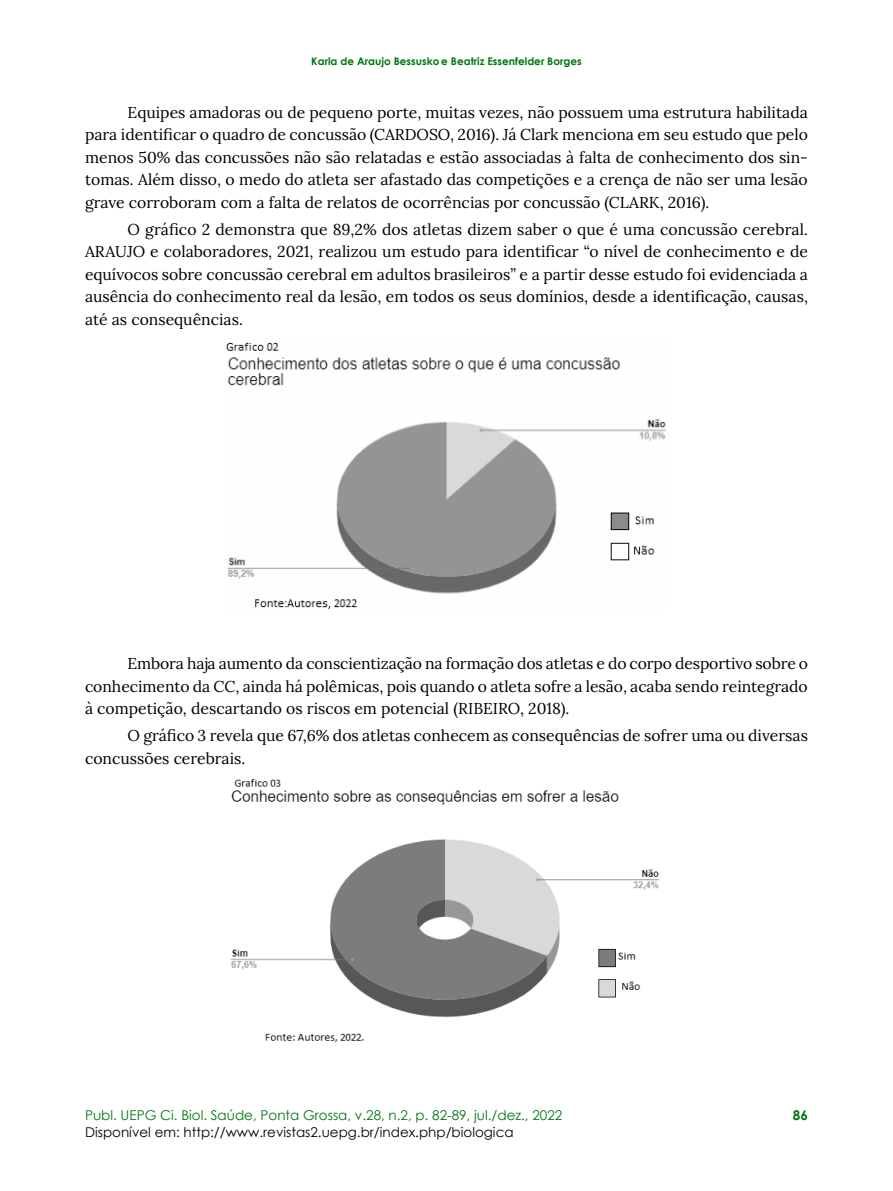
<style>
.page{position:relative;width:893px;height:1191px;background:#fff}
.page>*{position:absolute;margin:0;border:0;box-sizing:border-box;transform-origin:0 0}
.Texto{font:15.75px/22.5px "Lora";color:#000;text-align:justify}
.t1{font:13.5px "Century Gothic";color:#00760f}
.t2{font:13.5px "Century Gothic";color:#000}
.t3{font:700 13.5px "Century Gothic";color:#00760f}
.t4{font:700 10.5px "Century Gothic";color:#00760f}
</style>
<div class="page">
<img style="left:226px;top:342px;width:440px;height:267px">
<img style="left:230px;top:779px;width:430px;height:264px">
<p class="t4" style="left:311px;top:53px;width:272px">Karla de Araujo Bessusko e Beatriz Essenfelder Borges</p>
<p class="Texto" style="left:85px;top:100px;width:724px;text-indent:43px">Equipes amadoras ou de pequeno porte, muitas vezes, não possuem uma estrutura habilitada para identificar o quadro de concussão (CARDOSO, 2016). Já Clark menciona em seu estudo que pelo menos 50% das concussões não são relatadas e estão associadas à falta de conhecimento dos sin&shy;tomas. Além disso, o medo do atleta ser afastado das competições e a crença de não ser uma lesão grave corroboram com a falta de relatos de ocorrências por concussão (CLARK, 2016).</p>
<p class="Texto" style="left:85px;top:217px;width:725px;text-indent:43px">O gráfico 2 demonstra que 89,2% dos atletas dizem saber o que é uma concussão cerebral.<br>ARAUJO e colaboradores, 2021, realizou um estudo para identificar “o nível de conhecimento e de equívocos sobre concussão cerebral em adultos brasileiros” e a partir desse estudo foi evidenciada a ausência do conhecimento real da lesão, em todos os seus domínios, desde a identificação, causas, até as consequências.</p>
<p class="Texto" style="left:85px;top:651px;width:725px;text-indent:43px">Embora haja aumento da conscientização na formação dos atletas e do corpo desportivo sobre o conhecimento da CC, ainda há polêmicas, pois quando o atleta sofre a lesão, acaba sendo reintegrado à competição, descartando os riscos em potencial (RIBEIRO, 2018).</p>
<p class="Texto" style="left:85px;top:723px;width:724px;text-indent:43px">O gráfico 3 revela que 67,6% dos atletas conhecem as consequências de sofrer uma ou diversas concussões cerebrais.</p>
<p class="t1" style="left:85px;top:1106px;width:479px">Publ. UEPG Ci. Biol. Saúde, Ponta Grossa, v.28, n.2, p. 82-89, jul./dez., 2022</p>
<p class="t2" style="left:85px;top:1122px;width:430px">Disponível em: http://www.revistas2.uepg.br/index.php/biologica</p>
<p class="t3" style="left:793px;top:1105px;width:17px">86</p>
</div>
